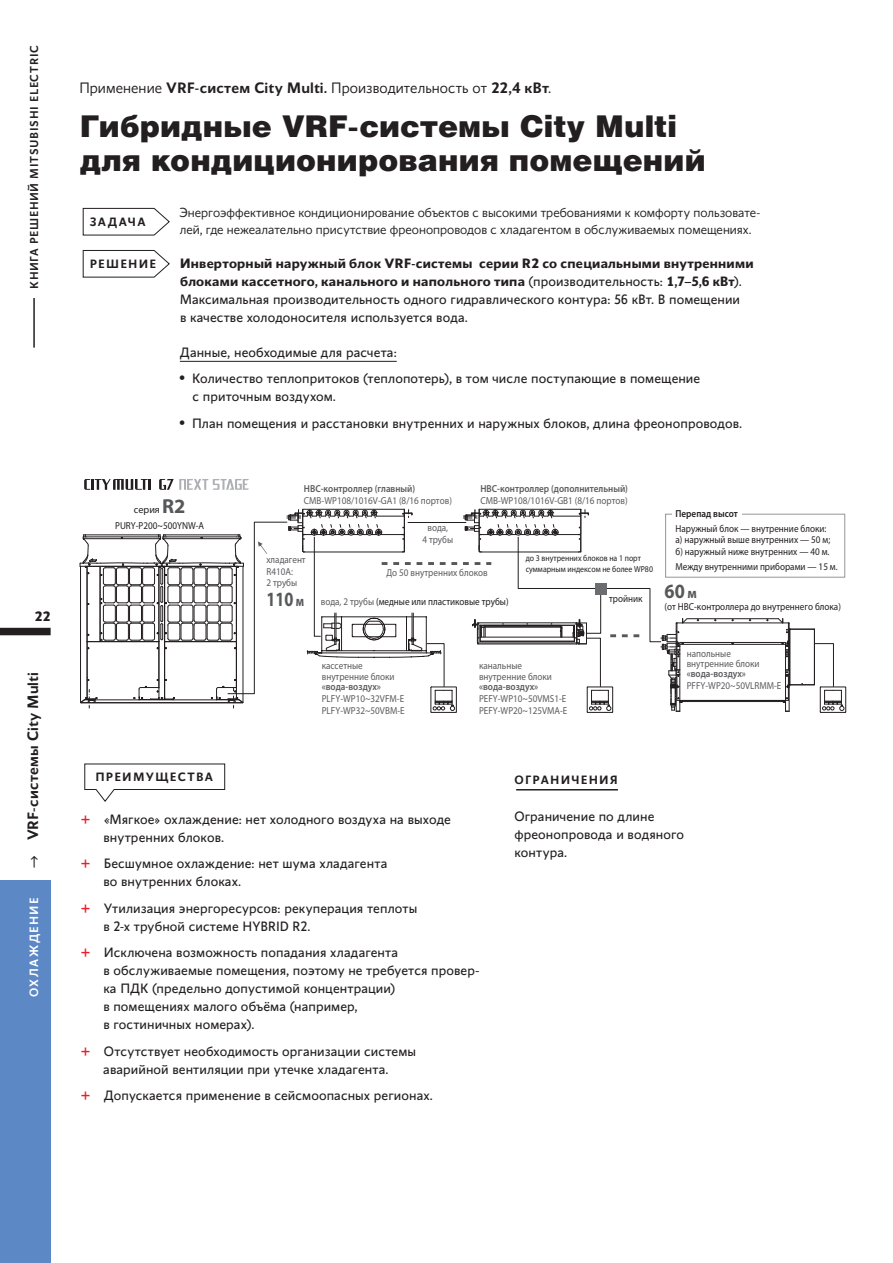
<style>
.page{position:relative;width:893px;height:1263px;background:#fff}
.page>*{position:absolute;margin:0;border:0;box-sizing:border-box;transform-origin:0 0}
.t1{font:30px/34.5px "Helios Black C";letter-spacing:.005em;color:#231f20}
.t2{font:700 20.4px "Myriad Pro";color:#57585a;scale:.8 1}
.t3{font:700 20.4px "Myriad Pro";color:#57585a;scale:.9 1}
.t4{font:300 15px "Conqueror Sans";letter-spacing:.005em;color:#231f20}
.t5{font:600 15px "Conqueror Sans";letter-spacing:.005em;color:#231f20}
.t6{font:13.5px/18px "Conqueror Sans";letter-spacing:.01em;color:#231f20}
.t7{font:700 13.5px "Conqueror Sans";color:#231f20}
.t8{font:300 13.05px/17.2px "Conqueror Sans";color:#231f20}
.t9{font:600 12px "Conqueror Sans";letter-spacing:.1em;color:#231f20}
.t10{font:500 12px "Conqueror Sans";letter-spacing:.1em;color:#fff}
.t11{font:500 11.4px "Conqueror Sans";letter-spacing:.06em;color:#231f20}
.t12{font:10.2px/12.1px "Myriad Pro";color:#5c5c5f;scale:.9 1}
.t13{font:10.2px/11.6px "Myriad Pro";color:#231f20;scale:.9 1}
.t14{font:600 10.2px "Myriad Pro";color:#5c5c5f;scale:.9 1}
.t15{font:10.2px/15.9px "Myriad Pro";color:#231f20;text-align:center}
.t16{font:600 10.2px "Myriad Pro";color:#231f20;scale:.9 1}
.t17{font:8.7px/10.5px "Myriad Pro";color:#231f20;scale:.9 1}
.s1{font-weight:400}
.s2{font-weight:600}
.s3{font-weight:700}
.s4{font-weight:500;font-size:16.5px}
.s5{font-weight:700;font-size:20.4px;color:#57585a}
.s6{font-size:14.55px}
.s7{color:#5c5c5f}
.s8{font-weight:900;font-size:15px;color:#ee1b29}
</style>
<div class="page">
<div style="left:0;top:880px;width:51px;height:383px;background:#5d88c6"></div>
<div style="left:0;top:628px;width:51px;height:7px;background:#231f20"></div>
<hr style="left:33px;top:298px;width:2px;height:50px;background:#231f20">
<svg style="left:79px;top:509px;width:767px;height:204px"></svg>
<svg style="left:84px;top:479px;width:66px;height:11px"></svg>
<svg style="left:159px;top:479px;width:90px;height:11px"></svg>
<hr style="left:180px;top:361px;width:217px;height:1px;background:#231f20">
<svg style="left:82px;top:250px;width:88px;height:28px"></svg>
<svg style="left:82px;top:207px;width:88px;height:29px"></svg>
<svg style="left:84px;top:763px;width:142px;height:39px"></svg>
<hr style="left:516px;top:789px;width:102px;height:1px;background:#231f20">
<p class="t11" style="left:27px;top:289px;width:245px;rotate:-90deg">КНИГА РЕШЕНИЙ MITSUBISHI ELECTRIC</p>
<p class="t7" style="left:34px;top:608px;width:18px">22</p>
<p class="t5" style="left:24px;top:868px;width:198px;rotate:-90deg"><span class="s1">—›</span> VRF-системы City Multi</p>
<p class="t10" style="left:27px;top:997px;width:101px;rotate:-90deg">ОХЛАЖДЕНИЕ</p>
<p class="t4" style="left:79px;top:79px;width:473px">Применение <span class="s2">VRF-систем City Multi.</span> Производительность от <span class="s2">22,4 кВт</span>.</p>
<h1 class="t1" style="left:80px;top:107px;width:627px">Гибридные VRF-системы City Multi для кондиционирования помещений</h1>
<p class="t9" style="left:90px;top:215px;width:57px">ЗАДАЧА</p>
<p class="t9" style="left:90px;top:257px;width:68px">РЕШЕНИЕ</p>
<p class="t8" style="left:179px;top:204px;width:582px">Энергоэффективное кондиционирование объектов с высокими требованиями к комфорту пользовате&shy;лей, где нежеaлательно присутствие фреонопроводов с хладагентом в обслуживаемых помещениях.</p>
<p class="t6" style="left:180px;top:254px;width:575px"><span class="s3">Инверторный наружный блок VRF-системы серии R2 со специальными внутренними блоками кассетного, канального и напольного типа</span> (производительность: <span class="s3">1,7–5,6 кВт</span>).<br>Максимальная производительность одного гидравлического контура: 56 кВт. В помещении<br>в качестве холодоносителя используется вода.</p>
<p class="t6" style="left:180px;top:343px;width:218px">Данные, необходимые для расчета:</p>
<p class="t6" style="left:193px;top:370px;width:509px;text-indent:-13px"><span class="s4">•</span> Количество теплопритоков (теплопотерь), в том числе поступающие в помещение с приточным воздухом.</p>
<p class="t6" style="left:179px;top:414px;width:564px"><span class="s4">•</span> План помещения и расстановки внутренних и наружных блоков, длина фреонопроводов.</p>
<p class="t14" style="left:480px;top:482px;width:166px">HBC-контроллер (дополнительный)</p>
<p class="t12" style="left:480px;top:494px;width:165px">CMB-WP108/1016V-GB1 (8/16 портов)</p>
<p class="t14" style="left:304px;top:482px;width:125px">HBC-контроллер (главный)</p>
<p class="t12" style="left:304px;top:494px;width:166px">CMB-WP108/1016V-GA1 (8/16 портов)</p>
<p class="t15" style="left:115px;top:501px;width:91px">серия <span class="s5">R2<br></span>PURY-P200~500YNW-A</p>
<p class="t16" style="left:675px;top:507px;width:71px">Перепад высот</p>
<p class="t13" style="left:675px;top:522px;width:173px">Наружный блок — внутренние блоки: а) наружный выше внутренних — 50 м; б) наружный ниже внутренних — 40 м.</p>
<p class="t13" style="left:675px;top:560px;width:182px">Между внутренними приборами — 15 м.</p>
<p class="t12" style="left:422px;top:521px;width:36px;text-align:center">вода,<br>4 трубы</p>
<p class="t17" style="left:526px;top:553px;width:143px">до 3 внутренних блоков на 1 порт суммарным индексом не более WP80</p>
<p class="t12" style="left:266px;top:554px;width:45px;line-height:11.6px">хладагент<br>R410A:<br>2 трубы</p>
<p class="t12" style="left:387px;top:567px;width:114px">До 50 внутренних блоков</p>
<h2 class="t3" style="left:665px;top:578px;width:37px">60 <span class="s6">м</span></h2>
<p class="t13" style="left:665px;top:601px;width:197px">(от HBC-контроллера до внутреннего блока)</p>
<h2 class="t2" style="left:266px;top:585px;width:49px">110 <span class="s6">м</span></h2>
<p class="t13" style="left:609px;top:592px;width:39px">тройник</p>
<p class="t13" style="left:321px;top:595px;width:210px"><span class="s7">вода, 2 трубы</span> (медные или пластиковые трубы)</p>
<p class="t9" style="left:95px;top:770px;width:119px">ПРЕИМУЩЕСТВА</p>
<p class="t12" style="left:322px;top:661px;width:83px;line-height:10.2px">кассетные внутренние блоки</p>
<p class="t14" style="left:322px;top:680px;width:67px">«вода-воздух»</p>
<p class="t12" style="left:322px;top:692px;width:94px">PLFY-WP10~32VFM-E<br>PLFY-WP32~50VBM-E</p>
<p class="t12" style="left:479px;top:661px;width:83px;line-height:10.2px">канальные внутренние блоки</p>
<p class="t14" style="left:479px;top:680px;width:67px">«вода-воздух»</p>
<p class="t12" style="left:479px;top:692px;width:100px">PEFY-WP10~50VMS1-E<br>PEFY-WP20~125VMA-E</p>
<p class="t9" style="left:515px;top:773px;width:105px">ОГРАНИЧЕНИЯ</p>
<p class="t12" style="left:687px;top:648px;width:83px;line-height:10.2px">напольные внутренние блоки</p>
<p class="t14" style="left:687px;top:667px;width:67px">«вода-воздух»</p>
<p class="t12" style="left:687px;top:680px;width:107px">PFFY-WP20~50VLRMM-E</p>
<p class="t6" style="left:103px;top:810px;width:349px;text-indent:-23px"><span class="s8">+</span> «Мягкое» охлаждение: нет холодного воздуха на выходе внутренних блоков.</p>
<p class="t6" style="left:103px;top:855px;width:285px;text-indent:-23px"><span class="s8">+</span> Бесшумное охлаждение: нет шума хладагента во внутренних блоках.</p>
<p class="t6" style="left:103px;top:899px;width:316px;text-indent:-23px"><span class="s8">+</span> Утилизация энергоресурсов: рекуперация теплоты в 2-х трубной системе HYBRID R2.</p>
<p class="t6" style="left:103px;top:944px;width:377px;text-indent:-23px"><span class="s8">+</span> Исключена возможность попадания хладагента<br>в обслуживаемые помещения, поэтому не требуется провер&shy;ка ПДК (предельно допустимой концентрации)<br>в помещениях малого объёма (например,<br>в гостиничных номерах).</p>
<p class="t6" style="left:81px;top:1042px;width:337px;text-align:center"><span class="s8">+</span> Отсутствует необходимость организации системы аварийной вентиляции при утечке хладагента.</p>
<p class="t6" style="left:81px;top:1087px;width:354px"><span class="s8">+</span> Допускается применение в сейсмоопасных регионах.</p>
<p class="t6" style="left:515px;top:808px;width:171px">Ограничение по длине фреонопровода и водяного контура.</p>
</div>
